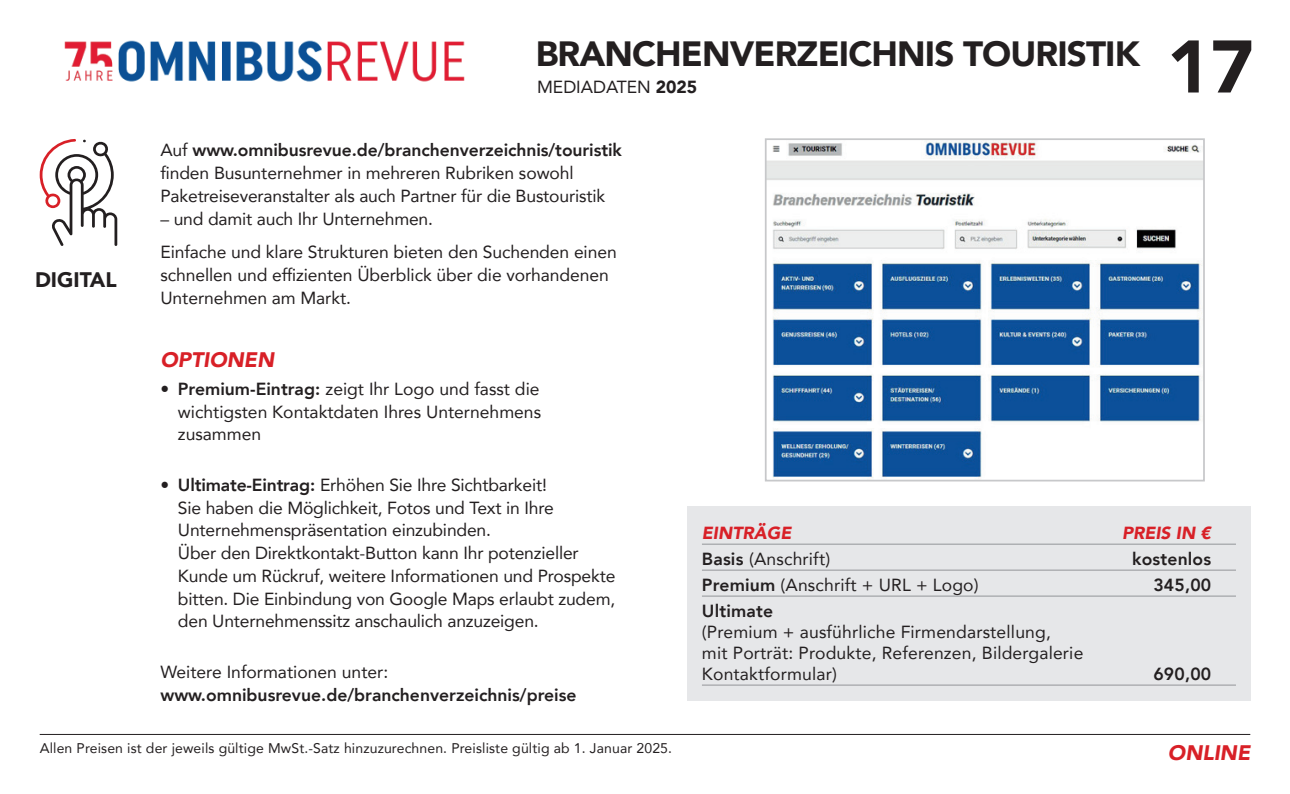
<style>
.page{position:relative;width:1290px;height:794px;background:#fff}
.page>*{position:absolute;margin:0;border:0;box-sizing:border-box;transform-origin:0 0}
.t1{font:900 73.5px "Avenir";color:#231f20}
.t2{font:900 35px "Avenir";letter-spacing:-.025em;color:#231f20}
.t3{font:italic 900 21px "Avenir";color:#d82027}
.t4{font:900 21px "Avenir";color:#231f20}
.t5{font:17.5px/22.8px "Avenir";letter-spacing:-.01em;color:#231f20}
.t6{font:17.5px/21px "Avenir";letter-spacing:.01em;color:#231f20}
.t7{font:800 17.5px/22.8px "Avenir";color:#231f20}
.t8{font:italic 900 17.5px "Avenir";color:#d82027}
.t9{font:14px "Avenir";letter-spacing:.01em;color:#231f20}
.s1{font-weight:900}
.s2{font-weight:800}
.s3{font-weight:400}
</style>
<div class="page">
<hr style="left:40px;top:734px;width:1210px;height:1px;background:#231f20">
<img style="left:64px;top:40px;width:401px;height:42px">
<img style="left:768px;top:141px;width:434px;height:337px">
<div style="left:765px;top:138px;width:440px;height:343px;border:2px solid #c7c8ca"></div>
<svg style="left:40px;top:139px;width:77px;height:107px"></svg>
<div style="left:687px;top:506px;width:564px;height:195px;background:#e6e7e9"></div>
<hr style="left:702px;top:544px;width:534px;height:1px;background:#939598">
<hr style="left:702px;top:570px;width:534px;height:1px;background:#939598">
<hr style="left:702px;top:596px;width:534px;height:1px;background:#939598">
<hr style="left:702px;top:685px;width:534px;height:1px;background:#939598">
<p class="t4" style="left:35px;top:261px;width:83px">DIGITAL</p>
<p class="t2" style="left:536px;top:24px;width:606px">BRANCHENVERZEICHNIS TOURISTIK</p>
<p class="t5" style="left:537px;top:75px;width:162px">MEDIADATEN <span class="s1">2025</span></p>
<p class="t5" style="left:160px;top:138px;width:463px">Auf <span class="s2">www.omnibusrevue.de/branchenverzeichnis/touristik </span>finden Busunternehmer in mehreren Rubriken sowohl<br>Paketreiseveranstalter als auch Partner für die Bustouristik</p>
<p class="t5" style="left:160px;top:201px;width:458px;line-height:33.2px">– und damit auch Ihr Unternehmen.<br>Einfache und klare Strukturen bieten den Suchenden einen</p>
<p class="t5" style="left:160px;top:263px;width:450px">schnellen und effizienten Überblick über die vorhandenen<br>Unternehmen am Markt.</p>
<h1 class="t1" style="left:1167px;top:4px;width:89px">17</h1>
<p class="t3" style="left:160px;top:342px;width:115px">OPTIONEN</p>
<p class="t5" style="left:178px;top:377px;width:365px;text-align:justify;text-indent:-18px"><span class="s2">• Premium-Eintrag:</span> zeigt Ihr Logo und fasst die wichtigsten Kontaktdaten Ihres Unternehmens zusammen</p>
<p class="t5" style="left:178px;top:473px;width:439px;text-indent:-18px"><span class="s2">• Ultimate-Eintrag:</span> Erhöhen Sie Ihre Sichtbarkeit!<br>Sie haben die Möglichkeit, Fotos und Text in Ihre Unternehmenspräsentation einzubinden.<br>Über den Direktkontakt-Button kann Ihr potenzieller Kunde um Rückruf, weitere Informationen und Prospekte bitten. Die Einbindung von Google Maps erlaubt zudem, den Unternehmenssitz anschaulich anzuzeigen.</p>
<p class="t7" style="left:160px;top:660px;width:418px"><span class="s3">Weitere Informationen unter: </span>www.omnibusrevue.de/branchenverzeichnis/preise</p>
<p class="t8" style="left:702px;top:518px;width:91px">EINTRÄGE</p>
<p class="t8" style="left:1122px;top:518px;width:90px">PREIS IN €</p>
<p class="t6" style="left:702px;top:548px;width:130px"><span class="s2">Basis</span> (Anschrift)</p>
<p class="t7" style="left:1132px;top:547px;width:81px">kostenlos</p>
<p class="t6" style="left:702px;top:574px;width:278px"><span class="s2">Premium</span> (Anschrift + URL + Logo)</p>
<p class="t7" style="left:1153px;top:573px;width:59px">345,00</p>
<p class="t6" style="left:702px;top:600px;width:383px"><span class="s2">Ultimate<br></span>(Premium + ausführliche Firmendarstellung,<br>mit Porträt: Produkte, Referenzen, Bildergalerie<br>Kontaktformular)</p>
<p class="t7" style="left:1153px;top:662px;width:59px">690,00</p>
<p class="t9" style="left:40px;top:737px;width:634px">Allen Preisen ist der jeweils gültige MwSt.-Satz hinzuzurechnen. Preisliste gültig ab 1. Januar 2025.</p>
<p class="t3" style="left:1168px;top:735px;width:84px">ONLINE</p>
</div>
